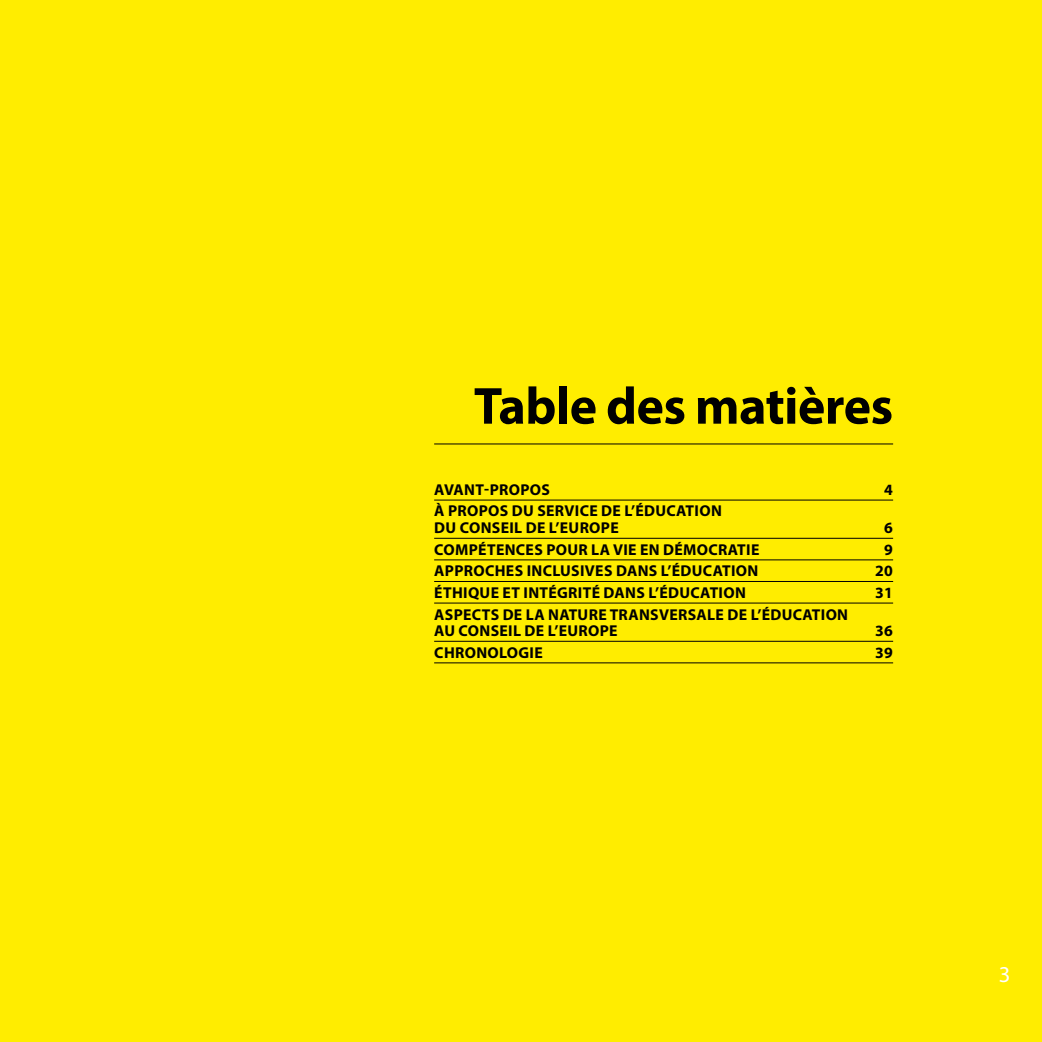
<style>
.page{position:relative;width:1042px;height:1042px;background:#ffed00}
.page>*{position:absolute;margin:0;border:0;box-sizing:border-box;transform-origin:0 0}
.t1{font:700 52.5px "Myriad Pro";letter-spacing:-.01em;color:#000}
.t2{font:22.75px "Myriad Pro";color:#fff}
.t3{font:700 15.75px/16.6px "Myriad Pro";letter-spacing:.02em;color:#000}
</style>
<div class="page">
<hr style="left:434px;top:443px;width:459px;height:1px;background:#000">
<hr style="left:434px;top:500px;width:459px;height:1px;background:#000">
<hr style="left:434px;top:538px;width:459px;height:1px;background:#000">
<hr style="left:434px;top:559px;width:459px;height:1px;background:#000">
<hr style="left:434px;top:581px;width:459px;height:1px;background:#000">
<hr style="left:434px;top:603px;width:459px;height:1px;background:#000">
<hr style="left:434px;top:641px;width:459px;height:1px;background:#000">
<hr style="left:434px;top:662px;width:459px;height:1px;background:#000">
<h1 class="t1" style="left:474px;top:372px;width:421px">Table des matières</h1>
<p class="t3" style="left:434px;top:481px;width:117px">AVANT-PROPOS</p>
<p class="t3" style="left:884px;top:481px;width:10px">4</p>
<p class="t3" style="left:434px;top:502px;width:289px">À PROPOS DU SERVICE DE L’ÉDUCATION<br>DU CONSEIL DE L’EUROPE</p>
<p class="t3" style="left:884px;top:519px;width:10px">6</p>
<p class="t3" style="left:434px;top:540px;width:327px">COMPÉTENCES POUR LA VIE EN DÉMOCRATIE</p>
<p class="t3" style="left:884px;top:540px;width:10px">9</p>
<p class="t3" style="left:434px;top:562px;width:325px">APPROCHES INCLUSIVES DANS L’ÉDUCATION</p>
<p class="t3" style="left:875px;top:562px;width:19px">20</p>
<p class="t3" style="left:434px;top:584px;width:313px">ÉTHIQUE ET INTÉGRITÉ DANS L’ÉDUCATION</p>
<p class="t3" style="left:875px;top:584px;width:19px">31</p>
<p class="t3" style="left:434px;top:605px;width:415px">ASPECTS DE LA NATURE TRANSVERSALE DE L’ÉDUCATION<br>AU CONSEIL DE L’EUROPE</p>
<p class="t3" style="left:875px;top:622px;width:19px">36</p>
<p class="t3" style="left:434px;top:643px;width:110px">CHRONOLOGIE</p>
<p class="t3" style="left:875px;top:643px;width:19px">39</p>
<h2 class="t2" style="left:999px;top:961px;width:13px">3</h2>
</div>
